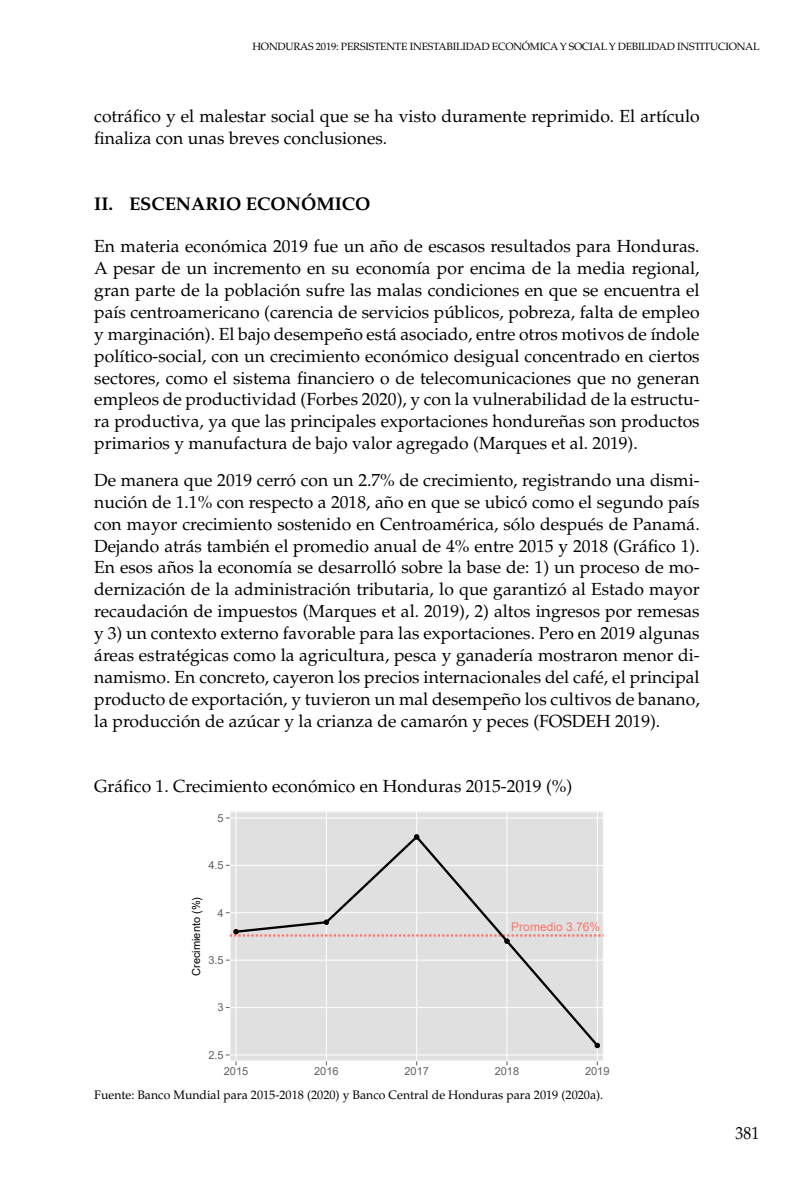
<style>
.page{position:relative;width:794px;height:1191px;background:#fff}
.page>*{position:absolute;margin:0;border:0;box-sizing:border-box;transform-origin:0 0}
.t1{font:700 18.38px "Palatino LT Std";color:#000}
.t2{font:17.5px/21.9px "Palatino LT Std";color:#000;text-align:justify}
.t3{font:17.5px "Palatino LT Std";color:#000;scale:.9 1}
.t4{font:12.25px "Palatino LT Std";color:#000}
.t5{font:12.08px "Arial";color:#f8766d}
.t6{font:11.03px "Arial";color:#606060}
.t7{font:11.03px "Arial";color:#000}
.t8{font:10.5px "Palatino LT Std";letter-spacing:-.02em;color:#000}
</style>
<div class="page">
<div style="left:230px;top:811px;width:373px;height:250px;background:#e0e0e0"></div>
<div style="left:230px;top:811px;width:373px;height:250px;border:1px solid #fff"></div>
<hr style="left:230px;top:1054px;width:373px;height:1px;background:#fff">
<hr style="left:230px;top:1007px;width:373px;height:1px;background:#fff">
<hr style="left:230px;top:959px;width:373px;height:1px;background:#fff">
<hr style="left:230px;top:912px;width:373px;height:1px;background:#fff">
<hr style="left:230px;top:865px;width:373px;height:1px;background:#fff">
<hr style="left:230px;top:817px;width:373px;height:1px;background:#fff">
<hr style="left:236px;top:811px;width:1px;height:250px;background:#fff">
<hr style="left:326px;top:811px;width:1px;height:250px;background:#fff">
<hr style="left:416px;top:811px;width:1px;height:250px;background:#fff">
<hr style="left:507px;top:811px;width:1px;height:250px;background:#fff">
<hr style="left:597px;top:811px;width:1px;height:250px;background:#fff">
<svg style="left:233px;top:833px;width:367px;height:215px"></svg>
<svg style="left:414px;top:834px;width:5px;height:5px"></svg>
<svg style="left:230px;top:919px;width:373px;height:24px"></svg>
<svg style="left:595px;top:1043px;width:5px;height:5px"></svg>
<p class="t8" style="left:252px;top:40px;width:509px">HONDURAS 2019: PERSISTENTE INESTABILIDAD ECONÓMICA Y SOCIAL Y DEBILIDAD INSTITUCIONAL</p>
<p class="t2" style="left:94px;top:105px;width:607px">cotráfico y el malestar social que se ha visto duramente reprimido. El artículo finaliza con unas breves conclusiones.</p>
<p class="t1" style="left:94px;top:193px;width:278px">II. ESCENARIO ECONÓMICO</p>
<p class="t2" style="left:94px;top:236px;width:607px">En materia económica 2019 fue un año de escasos resultados para Honduras.<br>A pesar de un incremento en su economía por encima de la media regional, gran parte de la población sufre las malas condiciones en que se encuentra el país centroamericano (carencia de servicios públicos, pobreza, falta de empleo y marginación). El bajo desempeño está asociado, entre otros motivos de índole político-social, con un crecimiento económico desigual concentrado en ciertos sectores, como el sistema financiero o de telecomunicaciones que no generan empleos de productividad (Forbes 2020), y con la vulnerabilidad de la estructu&shy;ra productiva, ya que las principales exportaciones hondureñas son productos primarios y manufactura de bajo valor agregado (Marques et al. 2019).</p>
<p class="t2" style="left:94px;top:469px;width:607px">De manera que 2019 cerró con un 2.7% de crecimiento, registrando una dismi&shy;nución de 1.1% con respecto a 2018, año en que se ubicó como el segundo país con mayor crecimiento sostenido en Centroamérica, sólo después de Panamá.<br>Dejando atrás también el promedio anual de 4% entre 2015 y 2018 (Gráfico 1).<br>En esos años la economía se desarrolló sobre la base de: 1) un proceso de mo&shy;dernización de la administración tributaria, lo que garantizó al Estado mayor recaudación de impuestos (Marques et al. 2019), 2) altos ingresos por remesas y 3) un contexto externo favorable para las exportaciones. Pero en 2019 algunas áreas estratégicas como la agricultura, pesca y ganadería mostraron menor di&shy;namismo. En concreto, cayeron los precios internacionales del café, el principal producto de exportación, y tuvieron un mal desempeño los cultivos de banano, la producción de azúcar y la crianza de camarón y peces (FOSDEH 2019).</p>
<p class="t2" style="left:94px;top:775px;width:479px">Gráfico 1. Crecimiento económico en Honduras 2015-2019 (%)</p>
<p class="t6" style="left:217px;top:810px;width:8px">5</p>
<p class="t6" style="left:208px;top:857px;width:17px">4.5</p>
<p class="t7" style="left:189px;top:976px;width:81px;rotate:-90deg">Crecimiento (%)</p>
<p class="t6" style="left:217px;top:905px;width:8px">4</p>
<p class="t6" style="left:208px;top:952px;width:17px">3.5</p>
<p class="t6" style="left:217px;top:1000px;width:8px">3</p>
<p class="t6" style="left:208px;top:1047px;width:17px">2.5</p>
<p class="t5" style="left:511px;top:918px;width:90px">Promedio 3.76%</p>
<p class="t6" style="left:224px;top:1063px;width:26px">2015</p>
<p class="t6" style="left:314px;top:1063px;width:26px">2016</p>
<p class="t6" style="left:404px;top:1063px;width:26px">2017</p>
<p class="t6" style="left:495px;top:1063px;width:26px">2018</p>
<p class="t6" style="left:585px;top:1063px;width:26px">2019</p>
<p class="t4" style="left:94px;top:1087px;width:510px">Fuente: Banco Mundial para 2015-2018 (2020) y Banco Central de Honduras para 2019 (2020a).</p>
<p class="t3" style="left:735px;top:1123px;width:28px">381</p>
</div>
